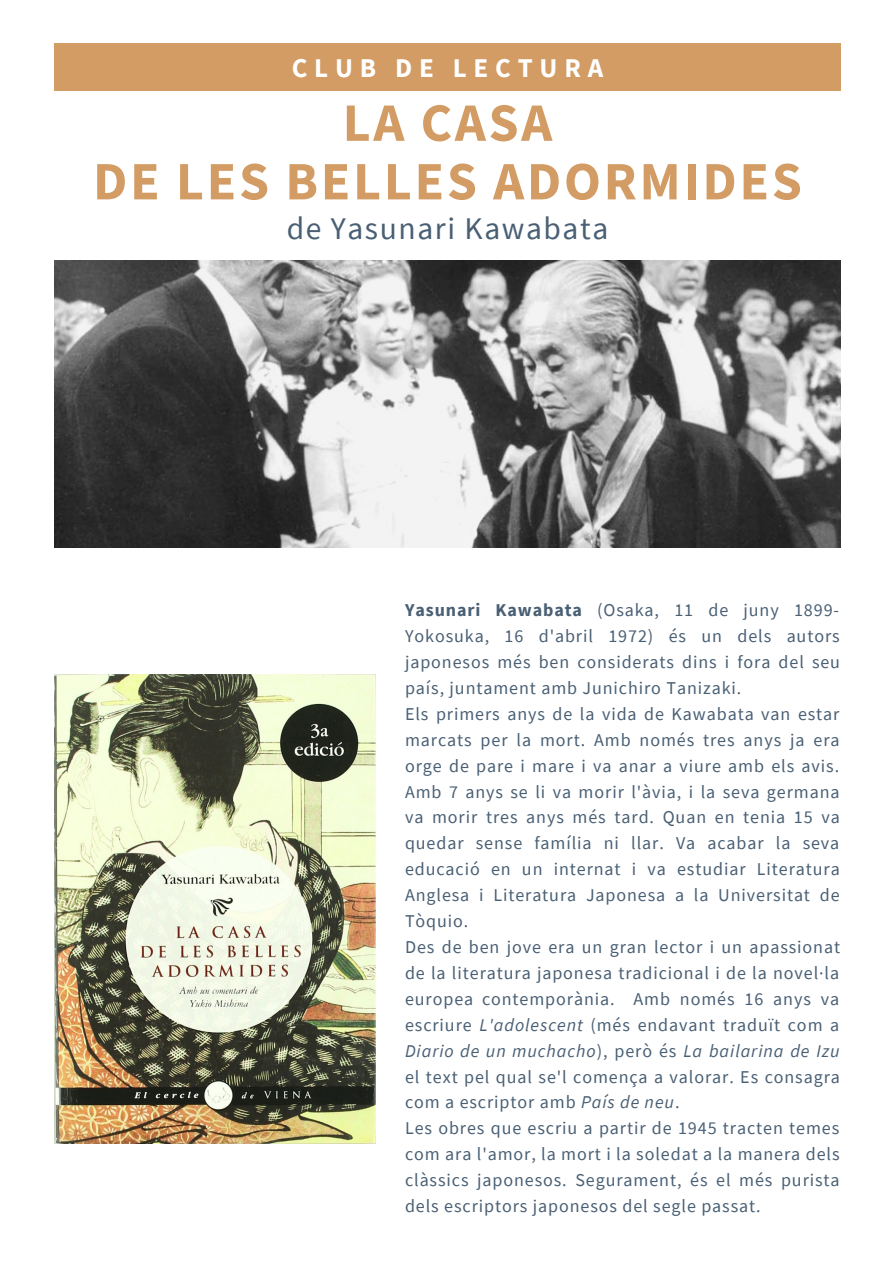
<style>
.page{position:relative;width:894px;height:1264px;background:#fff}
.page>*{position:absolute;margin:0;border:0;box-sizing:border-box;transform-origin:0 0}
.t1{font:700 54px "Source Sans Pro";letter-spacing:.05em;color:#d29c64}
.t2{font:31.5px "Source Sans Pro";letter-spacing:.05em;color:#495f74}
.t3{font:700 27px "Source Sans Pro";letter-spacing:.25em;color:#fff}
.t4{font:18px/26px "Source Sans Pro";letter-spacing:.05em;color:#495f74;text-align:justify}
.s1{font-weight:700}
.s2{font-style:italic}
</style>
<div class="page">
<div style="left:54px;top:44px;width:786px;height:46px;background:#d29c64"></div>
<img style="left:54px;top:260px;width:786px;height:287px">
<img style="left:54px;top:674px;width:321px;height:469px">
<p class="t3" style="left:291px;top:50px;width:313px">CLUB DE LECTURA</p>
<p class="t1" style="left:342px;top:88px;width:211px">LA CASA</p>
<p class="t1" style="left:93px;top:146px;width:710px">DE LES BELLES ADORMIDES</p>
<p class="t2" style="left:286px;top:207px;width:323px">de Yasunari Kawabata</p>
<p class="t4" style="left:405px;top:597px;width:436px"><span class="s1">Yasunari Kawabata</span> (Osaka, 11 de juny 1899- Yokosuka, 16 d'abril 1972) és un dels autors japonesos més ben considerats dins i fora del seu país, juntament amb Junichiro Tanizaki.</p>
<p class="t4" style="left:405px;top:700px;width:436px">Els primers anys de la vida de Kawabata van estar marcats per la mort. Amb només tres anys ja era orge de pare i mare i va anar a viure amb els avis.<br>Amb 7 anys se li va morir l'àvia, i la seva germana va morir tres anys més tard. Quan en tenia 15 va quedar sense família ni llar. Va acabar la seva educació en un internat i va estudiar Literatura Anglesa i Literatura Japonesa a la Universitat de Tòquio.</p>
<p class="t4" style="left:405px;top:933px;width:436px">Des de ben jove era un gran lector i un apassionat de la literatura japonesa tradicional i de la novel·la europea contemporània. Amb només 16 anys va escriure <span class="s2">L'adolescent</span> (més endavant traduït com a <span class="s2">Diario de un muchacho</span>), però és <span class="s2">La bailarina de Izu </span>el text pel qual se'l comença a valorar. Es consagra com a escriptor amb <span class="s2">País de neu</span>.</p>
<p class="t4" style="left:405px;top:1114px;width:436px">Les obres que escriu a partir de 1945 tracten temes com ara l'amor, la mort i la soledat a la manera dels clàssics japonesos. Segurament, és el més purista dels escriptors japonesos del segle passat.</p>
</div>
